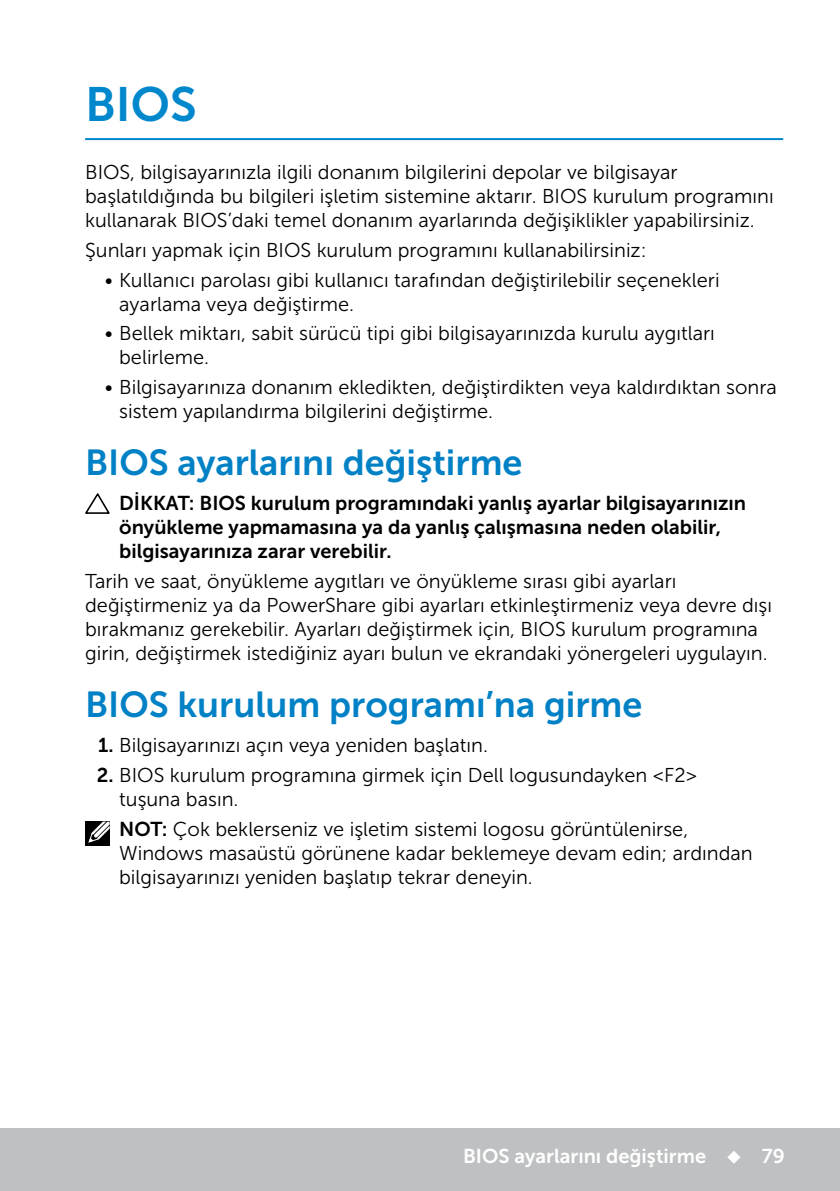
<style>
.page{position:relative;width:840px;height:1191px;background:#fff}
.page>*{position:absolute;margin:0;border:0;box-sizing:border-box;transform-origin:0 0}
.t1{font:48px "Museo Sans For Dell 700";color:#0087cc}
.Head1{font:36px "Museo Sans For Dell 700";color:#0081c6}
.Paragraph{font:20px/24px "Museo Sans For Dell 300";color:#000}
.Note{font:20px/24px "Museo Sans For Dell 300";color:#000}
.Caution{font:20px/24px "Museo Sans For Dell 700";color:#000}
.Page_No{font:20px "Museo Sans For Dell 700";color:#fff}
.s1{font-family:"Museo Sans For Dell 700"}
</style>
<div class="page">
<div style="left:0;top:1128px;width:839px;height:63px;background:#bec0c2"></div>
<hr style="left:85px;top:138px;width:697px;height:2px;background:#0087cc">
<svg style="left:85px;top:493px;width:25px;height:21px"></svg>
<div style="left:85px;top:821px;width:24px;height:25px;background:#000"></div>
<svg style="left:88px;top:821px;width:22px;height:22px"></svg>
<p class="t1" style="left:85px;top:78px;width:113px">BIOS</p>
<p class="Paragraph" style="left:85px;top:160px;width:689px">BIOS, bilgisayarınızla ilgili donanım bilgilerini depolar ve bilgisayar başlatıldığında bu bilgileri işletim sistemine aktarır. BIOS kurulum programını kullanarak BIOS’daki temel donanım ayarlarında değişiklikler yapabilirsiniz.</p>
<p class="Paragraph" style="left:85px;top:238px;width:562px">Şunları yapmak için BIOS kurulum programını kullanabilirsiniz:</p>
<p class="Paragraph" style="left:119px;top:268px;width:601px;text-indent:-14px">• Kullanıcı parolası gibi kullanıcı tarafından değiştirilebilir seçenekleri ayarlama veya değiştirme.</p>
<p class="Paragraph" style="left:119px;top:321px;width:597px;text-indent:-14px">• Bellek miktarı, sabit sürücü tipi gibi bilgisayarınızda kurulu aygıtları belirleme.</p>
<p class="Paragraph" style="left:119px;top:375px;width:658px;text-indent:-14px">• Bilgisayarınıza donanım ekledikten, değiştirdikten veya kaldırdıktan sonra sistem yapılandırma bilgilerini değiştirme.</p>
<p class="Head1" style="left:85px;top:442px;width:439px">BIOS ayarlarını değiştirme</p>
<p class="Caution" style="left:119px;top:491px;width:628px">DİKKAT: BIOS kurulum programındaki yanlış ayarlar bilgisayarınızın önyükleme yapmamasına ya da yanlış çalışmasına neden olabilir, bilgisayarınıza zarar verebilir.</p>
<p class="Paragraph" style="left:85px;top:569px;width:688px">Tarih ve saat, önyükleme aygıtları ve önyükleme sırası gibi ayarları değiştirmeniz ya da PowerShare gibi ayarları etkinleştirmeniz veya devre dışı bırakmanız gerekebilir. Ayarları değiştirmek için, BIOS kurulum programına girin, değiştirmek istediğiniz ayarı bulun ve ekrandaki yönergeleri uygulayın.</p>
<p class="Head1" style="left:85px;top:684px;width:558px">BIOS kurulum programı’na girme</p>
<p class="Paragraph" style="left:98px;top:733px;width:391px"><span class="s1">1.</span> Bilgisayarınızı açın veya yeniden başlatın.</p>
<p class="Paragraph" style="left:119px;top:763px;width:579px;text-indent:-22px"><span class="s1">2.</span> BIOS kurulum programına girmek için Dell logusundayken &lt;F2&gt; tuşuna basın.</p>
<p class="Note" style="left:119px;top:817px;width:634px"><span class="s1">NOT:</span> Çok beklerseniz ve işletim sistemi logosu görüntülenirse,<br>Windows masaüstü görünene kadar beklemeye devam edin; ardından bilgisayarınızı yeniden başlatıp tekrar deneyin.</p>
<p class="Page_No" style="left:463px;top:1144px;width:323px">BIOS ayarlarını değiştirme ◆ 79</p>
</div>
